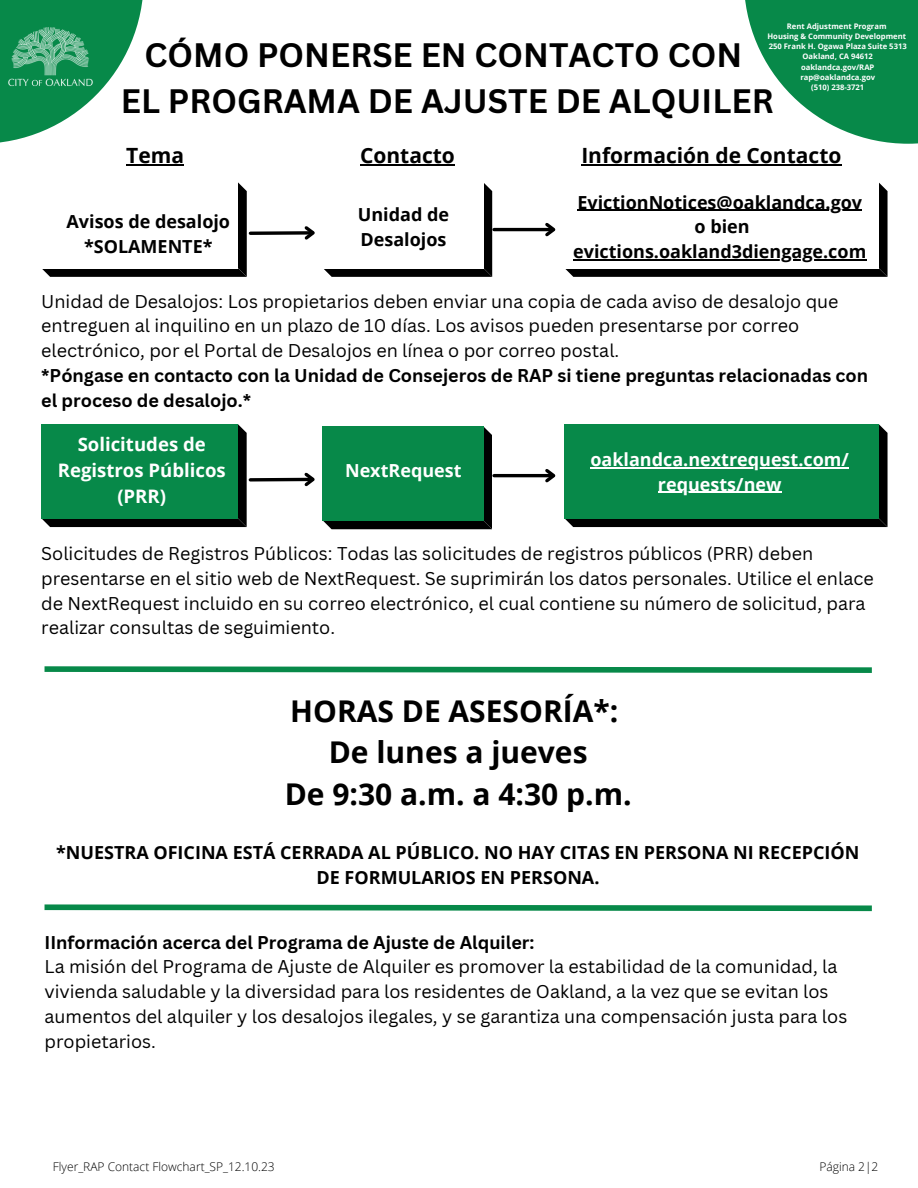
<style>
.page{position:relative;width:918px;height:1188px;background:#fff}
.page>*{position:absolute;margin:0;border:0;box-sizing:border-box;transform-origin:0 0}
.t1{font:700 33px "Canva Sans";color:#000}
.t2{font:700 30px "Open Sans";color:#000}
.t3{font:700 21px "Open Sans";color:#000}
.t4{font:700 18.6px/25.8px "Open Sans";color:#fff;text-align:center}
.t5{font:18px/24.8px "Canva Sans";color:#000}
.t6{font:700 18px/24.8px "Open Sans";color:#000;text-align:center}
.t7{font:700 18px/24.8px "Canva Sans";color:#000}
.t8{font:700 18px "Open Sans";color:#fff}
.t9{font:300 12px "Open Sans";color:#000}
.t10{font:700 7.65px "Open Sans";color:#fff}
</style>
<div class="page">
<svg style="left:41px;top:424px;width:206px;height:103px;background:#0b1410"></svg>
<div style="left:41px;top:424px;width:197px;height:94px;background:#078949"></div>
<svg style="left:250px;top:478px;width:51px;height:4px"></svg>
<svg style="left:301px;top:426px;width:191px;height:103px;background:#218754"></svg>
<hr style="left:494px;top:474px;width:59px;height:3px;background:#000">
<svg style="left:542px;top:424px;width:346px;height:103px;background:#1b8651"></svg>
<svg style="left:42px;top:182px;width:205px;height:95px;background:#1f1f1f"></svg>
<div style="left:41px;top:182px;width:197px;height:86px;background:#fff"></div>
<svg style="left:250px;top:231px;width:52px;height:4px"></svg>
<svg style="left:302px;top:183px;width:190px;height:94px"></svg>
<hr style="left:494px;top:228px;width:59px;height:3px;background:#000">
<svg style="left:542px;top:182px;width:346px;height:95px"></svg>
<svg style="left:44px;top:666px;width:828px;height:7px;background:#37a06c"></svg>
<svg style="left:44px;top:904px;width:828px;height:8px"></svg>
<svg style="left:745px;top:0;width:173px;height:144px;fill:#078949"></svg>
<svg style="left:0;top:0;width:143px;height:143px;fill:#078949"></svg>
<img style="left:0;top:20px;width:100px;height:72px">
<hr style="left:126px;top:164px;width:58px;height:1px;background:#000">
<hr style="left:360px;top:164px;width:95px;height:1px;background:#000">
<hr style="left:581px;top:164px;width:260px;height:1px;background:#000">
<p class="t10" style="left:787px;top:21px;width:101px">Rent Adjustment Program</p>
<p class="t10" style="left:767px;top:31px;width:140px">Housing &amp; Community Development</p>
<p class="t10" style="left:769px;top:41px;width:140px">250 Frank H. Ogawa Plaza Suite 5313</p>
<p class="t10" style="left:803px;top:51px;width:72px">Oakland, CA 94612</p>
<p class="t10" style="left:801px;top:61px;width:75px">oaklandca.gov/RAP</p>
<p class="t10" style="left:800px;top:72px;width:76px">rap@oaklandca.gov</p>
<p class="t10" style="left:811px;top:82px;width:55px">(510) 238-3721</p>
<p class="t1" style="left:145px;top:32px;width:599px">CÓMO PONERSE EN CONTACTO CON</p>
<p class="t1" style="left:121px;top:78px;width:654px">EL PROGRAMA DE AJUSTE DE ALQUILER</p>
<p class="t3" style="left:126px;top:141px;width:59px">Tema</p>
<p class="t3" style="left:360px;top:141px;width:96px">Contacto</p>
<p class="t3" style="left:581px;top:141px;width:262px">Información de Contacto</p>
<p class="t6" style="left:67px;top:209px;width:165px">Avisos de desalojo *SOLAMENTE*</p>
<p class="t6" style="left:358px;top:202px;width:93px;text-align:left">Unidad de<br>Desalojos</p>
<p class="t6" style="left:577px;top:189px;width:286px">EvictionNotices@oaklandca.gov</p>
<p class="t6" style="left:695px;top:214px;width:57px">o bien</p>
<p class="t6" style="left:573px;top:239px;width:295px">evictions.oakland3diengage.com</p>
<p class="t5" style="left:41px;top:288px;width:799px">Unidad de Desalojos: Los propietarios deben enviar una copia de cada aviso de desalojo que entreguen al inquilino en un plazo de 10 días. Los avisos pueden presentarse por correo electrónico, por el Portal de Desalojos en línea o por correo postal.</p>
<p class="t7" style="left:41px;top:363px;width:828px">*Póngase en contacto con la Unidad de Consejeros de RAP si tiene preguntas relacionadas con el proceso de desalojo.*</p>
<p class="t4" style="left:58px;top:431px;width:169px">Solicitudes de<br>Registros Públicos (PRR)</p>
<p class="t8" style="left:345px;top:457px;width:118px">NextRequest</p>
<p class="t8" style="left:590px;top:447px;width:260px">oaklandca.nextrequest.com/</p>
<p class="t8" style="left:658px;top:471px;width:125px">requests/new</p>
<p class="t5" style="left:41px;top:541px;width:834px">Solicitudes de Registros Públicos: Todas las solicitudes de registros públicos (PRR) deben presentarse en el sitio web de NextRequest. Se suprimirán los datos personales. Utilice el enlace de NextRequest incluido en su correo electrónico, el cual contiene su número de solicitud, para realizar consultas de seguimiento.</p>
<p class="t2" style="left:290px;top:690px;width:330px">HORAS DE ASESORÍA*:</p>
<p class="t2" style="left:329px;top:731px;width:260px">De lunes a jueves</p>
<p class="t2" style="left:285px;top:773px;width:348px">De 9:30 a.m. a 4:30 p.m.</p>
<p class="t6" style="left:56px;top:840px;width:805px">*NUESTRA OFICINA ESTÁ CERRADA AL PÚBLICO. NO HAY CITAS EN PERSONA NI RECEPCIÓN<br>DE FORMULARIOS EN PERSONA.</p>
<p class="t7" style="left:45px;top:929px;width:491px">IInformación acerca del Programa de Ajuste de Alquiler:</p>
<p class="t5" style="left:45px;top:954px;width:804px">La misión del Programa de Ajuste de Alquiler es promover la estabilidad de la comunidad, la vivienda saludable y la diversidad para los residentes de Oakland, a la vez que se evitan los aumentos del alquiler y los desalojos ilegales, y se garantiza una compensación justa para los propietarios.</p>
<p class="t9" style="left:53px;top:1159px;width:223px">Flyer_RAP Contact Flowchart_SP_12.10.23</p>
<p class="t9" style="left:819px;top:1159px;width:61px">Página 2|2</p>
</div>
